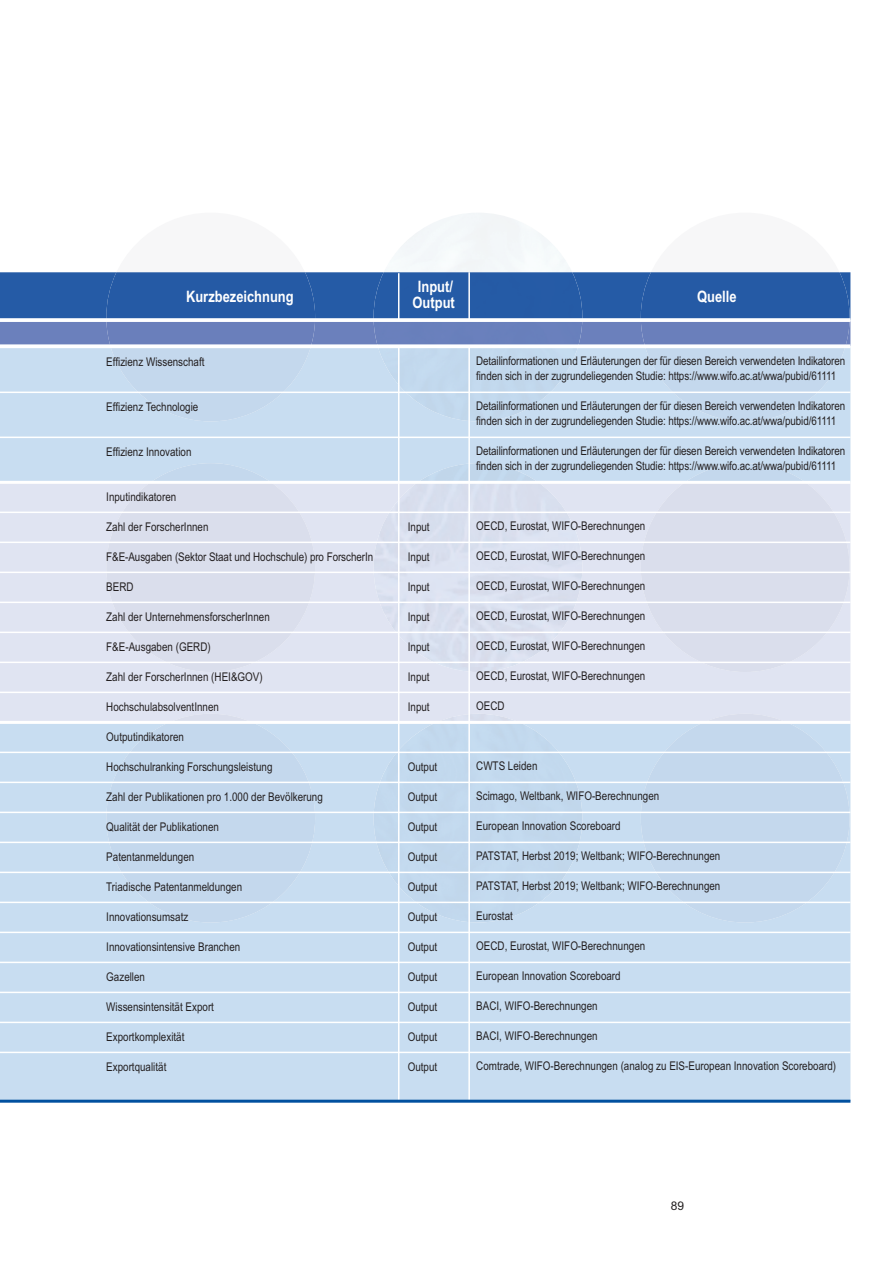
<style>
.page{position:relative;width:893px;height:1263px;background:#fff}
.page>*{position:absolute;margin:0;border:0;box-sizing:border-box;transform-origin:0 0}
.t1{font:700 15.75px "Arial Narrow";color:#fff}
.t2{font:12px/15px "Arial Narrow";color:#231f20}
.t3{font:12px "Arial";color:#231f20}
</style>
<div class="page">
<div style="left:106px;top:213px;width:209px;height:208px;background:#f7f7f8;border-radius:50%"></div>
<div style="left:641px;top:213px;width:209px;height:208px;background:#f7f7f8;border-radius:50%"></div>
<div style="left:0;top:484px;width:850px;height:237px;background:#e0e4f2"></div>
<div style="left:374px;top:484px;width:208px;height:188px;background:#dbe2f1"></div>
<img style="left:433px;top:714px;width:90px;height:7px">
<div style="left:0;top:421px;width:850px;height:60px;background:#c8ddf1"></div>
<svg style="left:641px;top:463px;width:209px;height:209px;background:#d9dfed"></svg>
<svg style="left:106px;top:463px;width:209px;height:209px;background:#d9dfed"></svg>
<div style="left:418px;top:463px;width:120px;height:18px;background:#c4daef"></div>
<div style="left:0;top:724px;width:850px;height:376px;background:#c8ddf1"></div>
<svg style="left:641px;top:714px;width:209px;height:208px;background:#c6d9ee"></svg>
<svg style="left:106px;top:714px;width:209px;height:208px;background:#c6d9ee"></svg>
<div style="left:374px;top:724px;width:208px;height:198px;background:#c3d9ee"></div>
<svg style="left:0;top:272px;width:850px;height:149px;background:#83a2cf"></svg>
<svg style="left:0;top:318px;width:850px;height:4px"></svg>
<svg style="left:0;top:344px;width:850px;height:4px"></svg>
<hr style="left:0;top:392px;width:850px;height:1px;background:#fff">
<hr style="left:0;top:437px;width:850px;height:1px;background:#fff">
<hr style="left:0;top:481px;width:850px;height:3px;background:#fff">
<hr style="left:0;top:512px;width:850px;height:1px;background:#fff">
<hr style="left:0;top:542px;width:850px;height:1px;background:#fff">
<hr style="left:0;top:572px;width:850px;height:1px;background:#fff">
<hr style="left:0;top:602px;width:850px;height:1px;background:#fff">
<hr style="left:0;top:632px;width:850px;height:1px;background:#fff">
<hr style="left:0;top:662px;width:850px;height:1px;background:#fff">
<hr style="left:0;top:692px;width:850px;height:1px;background:#fff">
<hr style="left:0;top:752px;width:850px;height:1px;background:#fff">
<hr style="left:0;top:782px;width:850px;height:1px;background:#fff">
<hr style="left:0;top:812px;width:850px;height:1px;background:#fff">
<hr style="left:0;top:842px;width:850px;height:1px;background:#fff">
<hr style="left:0;top:872px;width:850px;height:1px;background:#fff">
<hr style="left:0;top:902px;width:850px;height:1px;background:#fff">
<hr style="left:0;top:932px;width:850px;height:1px;background:#fff">
<hr style="left:0;top:962px;width:850px;height:1px;background:#fff">
<hr style="left:0;top:992px;width:850px;height:1px;background:#fff">
<hr style="left:0;top:1022px;width:850px;height:1px;background:#fff">
<hr style="left:0;top:1052px;width:850px;height:1px;background:#fff">
<hr style="left:0;top:721px;width:850px;height:3px;background:#fff">
<hr style="left:398px;top:273px;width:1px;height:48px;background:#fff">
<hr style="left:398px;top:348px;width:1px;height:814px;background:#fff">
<hr style="left:468px;top:272px;width:2px;height:48px;background:#fff">
<hr style="left:468px;top:347px;width:2px;height:813px;background:#fff">
<hr style="left:0;top:1100px;width:850px;height:3px;background:#01509f">
<h1 class="t1" style="left:186px;top:287px;width:109px">Kurzbezeichnung</h1>
<p class="t2" style="left:106px;top:354px;width:100px">Effizienz Wissenschaft</p>
<p class="t2" style="left:106px;top:399px;width:94px">Effizienz Technologie</p>
<p class="t2" style="left:106px;top:444px;width:87px">Effizienz Innovation</p>
<p class="t2" style="left:106px;top:489px;width:72px">Inputindikatoren</p>
<p class="t2" style="left:106px;top:519px;width:104px">Zahl der ForscherInnen</p>
<p class="t2" style="left:106px;top:549px;width:268px">F&amp;E-Ausgaben (Sektor Staat und Hochschule) pro ForscherIn</p>
<p class="t2" style="left:106px;top:579px;width:29px">BERD</p>
<p class="t2" style="left:106px;top:609px;width:165px">Zahl der UnternehmensforscherInnen</p>
<p class="t2" style="left:106px;top:639px;width:106px">F&amp;E-Ausgaben (GERD)</p>
<p class="t2" style="left:106px;top:669px;width:158px">Zahl der ForscherInnen (HEI&amp;GOV)</p>
<p class="t2" style="left:106px;top:699px;width:114px">HochschulabsolventInnen</p>
<p class="t2" style="left:106px;top:729px;width:79px">Outputindikatoren</p>
<p class="t2" style="left:106px;top:759px;width:168px">Hochschulranking Forschungsleistung</p>
<p class="t2" style="left:106px;top:789px;width:218px">Zahl der Publikationen pro 1.000 der Bevölkerung</p>
<p class="t2" style="left:106px;top:819px;width:114px">Qualität der Publikationen</p>
<p class="t2" style="left:106px;top:849px;width:90px">Patentanmeldungen</p>
<p class="t2" style="left:106px;top:879px;width:137px">Triadische Patentanmeldungen</p>
<p class="t2" style="left:106px;top:909px;width:84px">Innovationsumsatz</p>
<p class="t2" style="left:106px;top:939px;width:136px">Innovationsintensive Branchen</p>
<p class="t2" style="left:106px;top:969px;width:40px">Gazellen</p>
<p class="t2" style="left:106px;top:999px;width:109px">Wissensintensität Export</p>
<p class="t2" style="left:106px;top:1029px;width:80px">Exportkomplexität</p>
<p class="t2" style="left:106px;top:1059px;width:62px">Exportqualität</p>
<h1 class="t1" style="left:418px;top:277px;width:37px">Input/</h1>
<h1 class="t1" style="left:413px;top:294px;width:44px">Output</h1>
<p class="t2" style="left:408px;top:519px;width:23px">Input</p>
<p class="t2" style="left:408px;top:549px;width:23px">Input</p>
<p class="t2" style="left:408px;top:579px;width:23px">Input</p>
<p class="t2" style="left:408px;top:609px;width:23px">Input</p>
<p class="t2" style="left:408px;top:639px;width:23px">Input</p>
<p class="t2" style="left:408px;top:669px;width:23px">Input</p>
<p class="t2" style="left:408px;top:699px;width:23px">Input</p>
<p class="t2" style="left:408px;top:759px;width:31px">Output</p>
<p class="t2" style="left:408px;top:789px;width:31px">Output</p>
<p class="t2" style="left:408px;top:819px;width:31px">Output</p>
<p class="t2" style="left:408px;top:849px;width:31px">Output</p>
<p class="t2" style="left:408px;top:879px;width:31px">Output</p>
<p class="t2" style="left:408px;top:909px;width:31px">Output</p>
<p class="t2" style="left:408px;top:939px;width:31px">Output</p>
<p class="t2" style="left:408px;top:969px;width:31px">Output</p>
<p class="t2" style="left:408px;top:999px;width:31px">Output</p>
<p class="t2" style="left:408px;top:1029px;width:31px">Output</p>
<p class="t2" style="left:408px;top:1059px;width:31px">Output</p>
<h1 class="t1" style="left:697px;top:287px;width:41px">Quelle</h1>
<p class="t2" style="left:476px;top:353px;width:370px">Detailinformationen und Erläuterungen der für diesen Bereich verwendeten Indikatoren finden sich in der zugrundeliegenden Studie: https://www.wifo.ac.at/wwa/pubid/61111</p>
<p class="t2" style="left:476px;top:398px;width:370px">Detailinformationen und Erläuterungen der für diesen Bereich verwendeten Indikatoren finden sich in der zugrundeliegenden Studie: https://www.wifo.ac.at/wwa/pubid/61111</p>
<p class="t2" style="left:476px;top:443px;width:370px">Detailinformationen und Erläuterungen der für diesen Bereich verwendeten Indikatoren finden sich in der zugrundeliegenden Studie: https://www.wifo.ac.at/wwa/pubid/61111</p>
<p class="t2" style="left:476px;top:518px;width:170px">OECD, Eurostat, WIFO-Berechnungen</p>
<p class="t2" style="left:476px;top:548px;width:170px">OECD, Eurostat, WIFO-Berechnungen</p>
<p class="t2" style="left:476px;top:578px;width:170px">OECD, Eurostat, WIFO-Berechnungen</p>
<p class="t2" style="left:476px;top:608px;width:170px">OECD, Eurostat, WIFO-Berechnungen</p>
<p class="t2" style="left:476px;top:638px;width:170px">OECD, Eurostat, WIFO-Berechnungen</p>
<p class="t2" style="left:476px;top:668px;width:170px">OECD, Eurostat, WIFO-Berechnungen</p>
<p class="t2" style="left:476px;top:698px;width:30px">OECD</p>
<p class="t2" style="left:476px;top:758px;width:63px">CWTS Leiden</p>
<p class="t2" style="left:476px;top:788px;width:185px">Scimago, Weltbank, WIFO-Berechnungen</p>
<p class="t2" style="left:476px;top:818px;width:146px">European Innovation Scoreboard</p>
<p class="t2" style="left:476px;top:848px;width:246px">PATSTAT, Herbst 2019; Weltbank; WIFO-Berechnungen</p>
<p class="t2" style="left:476px;top:878px;width:246px">PATSTAT, Herbst 2019; Weltbank; WIFO-Berechnungen</p>
<p class="t2" style="left:476px;top:908px;width:38px">Eurostat</p>
<p class="t2" style="left:476px;top:938px;width:170px">OECD, Eurostat, WIFO-Berechnungen</p>
<p class="t2" style="left:476px;top:968px;width:146px">European Innovation Scoreboard</p>
<p class="t2" style="left:476px;top:998px;width:123px">BACI, WIFO-Berechnungen</p>
<p class="t2" style="left:476px;top:1028px;width:123px">BACI, WIFO-Berechnungen</p>
<p class="t2" style="left:476px;top:1058px;width:361px">Comtrade, WIFO-Berechnungen (analog zu EIS-European Innovation Scoreboard)</p>
<p class="t3" style="left:671px;top:1199px;width:15px">89</p>
</div>
